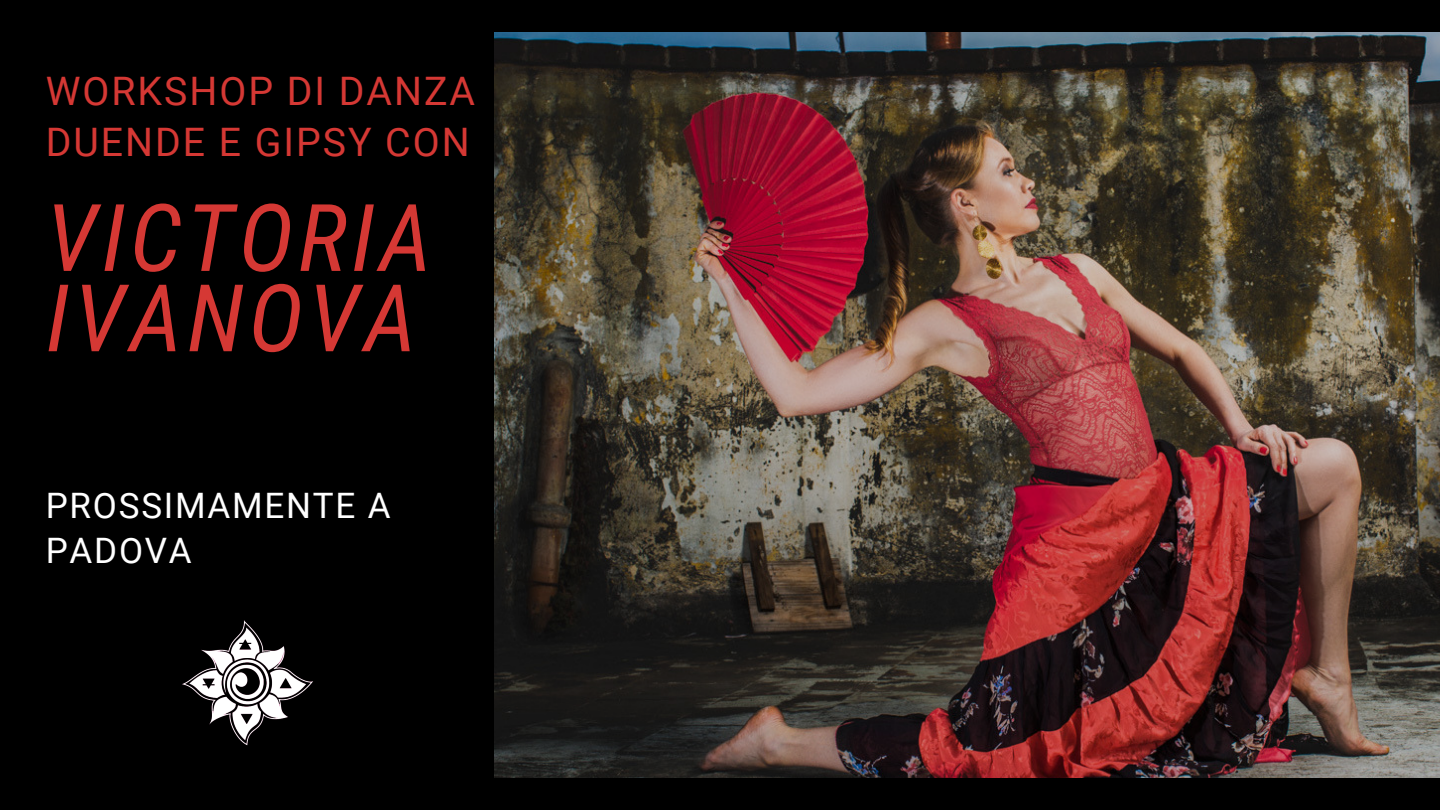
<style>
.page{position:relative;width:1440px;height:810px;background:#000}
.page>*{position:absolute;margin:0;border:0;box-sizing:border-box;transform-origin:0 0}
.t1{font:italic 93.5px/80.3px "Roboto Condensed";letter-spacing:.05em;color:#d53834}
.t2{font:39.3px/50.5px "Roboto";letter-spacing:.05em;color:#d53834}
.t3{font:35.1px/45.1px "Roboto";letter-spacing:.05em;color:#fff}
</style>
<div class="page">
<img style="left:494px;top:33px;width:946px;height:744px">
<img style="left:182px;top:620px;width:131px;height:126px">
<p class="t2" style="left:46px;top:67px;width:431px">WORKSHOP DI DANZA<br>DUENDE E GIPSY CON</p>
<h1 class="t1" style="left:46px;top:199px;width:388px">VICTORIA<br>IVANOVA</h1>
<p class="t3" style="left:46px;top:484px;width:346px">PROSSIMAMENTE A<br>PADOVA</p>
</div>
